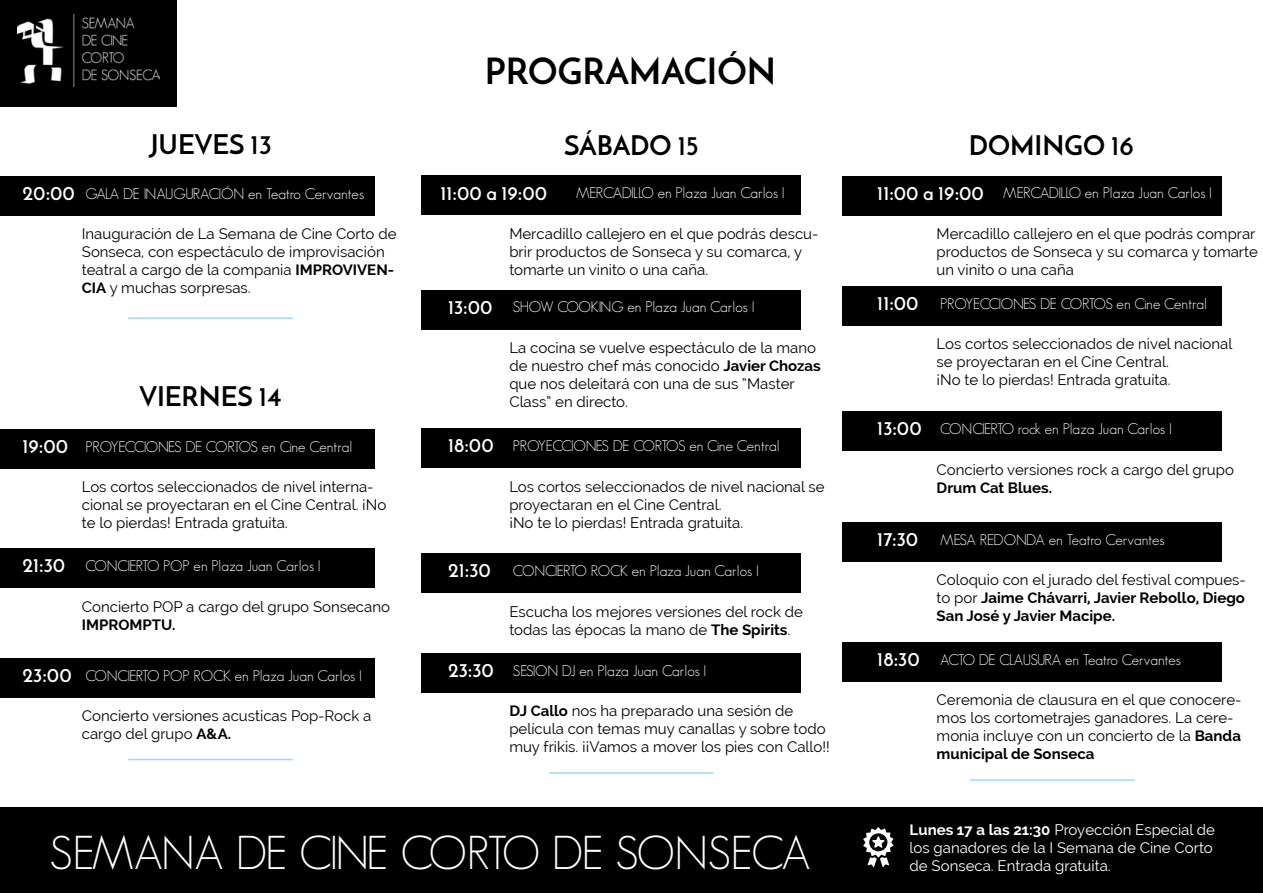
<style>
.page{position:relative;width:1263px;height:893px;background:#fff}
.page>*{position:absolute;margin:0;border:0;box-sizing:border-box;transform-origin:0 0}
.t1{font:300 46.5px "Geosans";letter-spacing:-.045em;color:#fff}
.t2{font:700 36px "Josefin Sans";color:#000}
.t3{font:700 27px "Josefin Sans";color:#000}
.t4{font:700 19.5px "Josefin Sans";color:#fff}
.t5{font:15px/18px "Raleway";color:#000}
.t6{font:300 15px "Geosans";color:#fff}
.t7{font:300 15px "Geosans";letter-spacing:-.03em;color:#fff}
.t8{font:700 15px/18px "Raleway";color:#000;text-align:justify}
.t9{font:15px/18px "Raleway";color:#fff}
.s1{font-weight:700}
.s2{font-weight:400}
</style>
<div class="page">
<div style="left:0;top:807px;width:1263px;height:86px;background:#000"></div>
<div style="left:0;top:0;width:176px;height:107px;background:#000"></div>
<img style="left:17px;top:15px;width:142px;height:71px">
<div style="left:0;top:176px;width:374px;height:40px;background:#000"></div>
<div style="left:0;top:429px;width:374px;height:40px;background:#000"></div>
<div style="left:421px;top:428px;width:380px;height:40px;background:#000"></div>
<div style="left:842px;top:286px;width:379px;height:40px;background:#000"></div>
<div style="left:0;top:548px;width:374px;height:40px;background:#000"></div>
<div style="left:421px;top:553px;width:380px;height:40px;background:#000"></div>
<div style="left:421px;top:653px;width:380px;height:40px;background:#000"></div>
<div style="left:421px;top:290px;width:380px;height:40px;background:#000"></div>
<div style="left:0;top:658px;width:374px;height:40px;background:#000"></div>
<div style="left:842px;top:411px;width:379px;height:40px;background:#000"></div>
<div style="left:842px;top:522px;width:379px;height:40px;background:#000"></div>
<div style="left:842px;top:642px;width:379px;height:40px;background:#000"></div>
<div style="left:421px;top:175px;width:380px;height:40px;background:#000"></div>
<div style="left:842px;top:176px;width:379px;height:39px;background:#000"></div>
<hr style="left:128px;top:317px;width:165px;height:2px;background:#9adbf9">
<hr style="left:128px;top:759px;width:165px;height:1px;background:#9adbf9">
<hr style="left:970px;top:779px;width:165px;height:2px;background:#9adbf9">
<hr style="left:549px;top:772px;width:165px;height:2px;background:#9adbf9">
<svg style="left:863px;top:827px;width:30px;height:40px"></svg>
<h2 class="t2" style="left:485px;top:49px;width:293px">PROGRAMACIÓN</h2>
<h3 class="t3" style="left:149px;top:128px;width:124px">JUEVES 13</h3>
<h3 class="t3" style="left:564px;top:129px;width:136px">SÁBADO 15</h3>
<h3 class="t3" style="left:969px;top:129px;width:167px">DOMINGO 16</h3>
<p class="t6" style="left:85px;top:185px;width:280px">GALA DE INAUGURACIÓN en Teatro Cervantes</p>
<h3 class="t4" style="left:440px;top:181px;width:108px">11:00 a 19:00</h3>
<h3 class="t4" style="left:877px;top:180px;width:108px">11:00 a 19:00</h3>
<h3 class="t4" style="left:23px;top:181px;width:54px">20:00</h3>
<p class="t6" style="left:576px;top:185px;width:210px">MERCADILLO en Plaza Juan Carlos I</p>
<p class="t6" style="left:1003px;top:185px;width:210px">MERCADILLO en Plaza Juan Carlos I</p>
<p class="t5" style="left:82px;top:225px;width:316px">Inauguración de La Semana de Cine Corto de Sonseca, con espectáculo de improvisación teatral a cargo de la compania <span class="s1">IMPROVIVEN-CIA</span> y muchas sorpresas.</p>
<h3 class="t3" style="left:139px;top:380px;width:144px">VIERNES 14</h3>
<h3 class="t4" style="left:448px;top:294px;width:46px">13:00</h3>
<p class="t5" style="left:509px;top:224px;width:311px">Mercadillo callejero en el que podrás descu&shy;brir productos de Sonseca y su comarca, y tomarte un vinito o una caña.</p>
<p class="t5" style="left:936px;top:224px;width:323px">Mercadillo callejero en el que podrás comprar productos de Sonseca y su comarca y tomarte un vinito o una caña</p>
<p class="t6" style="left:513px;top:299px;width:243px">SHOW COOKING en Plaza Juan Carlos I</p>
<p class="t5" style="left:509px;top:338px;width:313px">La cocina se vuelve espectáculo de la mano de nuestro chef más conocido <span class="s1">Javier Chozas </span>que nos deleitará con una de sus “Master Class” en directo.</p>
<h3 class="t4" style="left:877px;top:291px;width:43px">11:00</h3>
<h3 class="t4" style="left:877px;top:416px;width:46px">13:00</h3>
<p class="t7" style="left:940px;top:295px;width:268px">PROYECCIONES DE CORTOS en Cine Central</p>
<p class="t5" style="left:936px;top:335px;width:297px">Los cortos seleccionados de nivel nacional se proyectaran en el Cine Central.<br>¡No te lo pierdas! Entrada gratuita.</p>
<p class="t6" style="left:940px;top:421px;width:233px">CONCIERTO rock en Plaza Juan Carlos I</p>
<h3 class="t4" style="left:23px;top:434px;width:47px">19:00</h3>
<h3 class="t4" style="left:448px;top:433px;width:47px">18:00</h3>
<p class="t7" style="left:85px;top:439px;width:268px">PROYECCIONES DE CORTOS en Cine Central</p>
<p class="t7" style="left:513px;top:438px;width:268px">PROYECCIONES DE CORTOS en Cine Central</p>
<p class="t5" style="left:82px;top:478px;width:306px">Los cortos seleccionados de nivel interna&shy;cional se proyectaran en el Cine Central. ¡No te lo pierdas! Entrada gratuita.</p>
<p class="t5" style="left:509px;top:477px;width:317px">Los cortos seleccionados de nivel nacional se proyectaran en el Cine Central.<br>¡No te lo pierdas! Entrada gratuita.</p>
<h3 class="t4" style="left:23px;top:553px;width:44px">21:30</h3>
<h3 class="t4" style="left:448px;top:558px;width:44px">21:30</h3>
<p class="t6" style="left:85px;top:558px;width:237px">CONCIERTO POP en Plaza Juan Carlos I</p>
<p class="t6" style="left:513px;top:563px;width:247px">CONCIERTO ROCK en Plaza Juan Carlos I</p>
<p class="t5" style="left:82px;top:597px;width:310px">Concierto POP a cargo del grupo Sonsecano</p>
<p class="t8" style="left:82px;top:615px;width:95px">IMPROMPTU.</p>
<h3 class="t4" style="left:23px;top:663px;width:51px">23:00</h3>
<p class="t6" style="left:85px;top:668px;width:278px">CONCIERTO POP ROCK en Plaza Juan Carlos I</p>
<p class="t5" style="left:82px;top:707px;width:291px">Concierto versiones acusticas Pop-Rock a cargo del grupo <span class="s1">A&amp;A.</span></p>
<h3 class="t4" style="left:448px;top:658px;width:47px">23:30</h3>
<p class="t5" style="left:509px;top:602px;width:295px">Escucha los mejores versiones del rock de todas las épocas la mano de <span class="s1">The Spirits</span>.</p>
<p class="t6" style="left:513px;top:663px;width:195px">SESION DJ en Plaza Juan Carlos I</p>
<p class="t5" style="left:509px;top:702px;width:322px"><span class="s1">DJ Callo</span> nos ha preparado una sesión de película con temas muy canallas y sobre todo muy frikis. ¡¡Vamos a mover los pies con Callo!!</p>
<h1 class="t1" style="left:50px;top:827px;width:763px">SEMANA DE CINE CORTO DE SONSECA</h1>
<h3 class="t4" style="left:877px;top:527px;width:43px">17:30</h3>
<h3 class="t4" style="left:877px;top:647px;width:44px">18:30</h3>
<p class="t5" style="left:936px;top:460px;width:299px">Concierto versiones rock a cargo del grupo</p>
<p class="t8" style="left:936px;top:478px;width:117px">Drum Cat Blues.</p>
<p class="t6" style="left:940px;top:531px;width:226px">MESA REDONDA en Teatro Cervantes</p>
<p class="t8" style="left:936px;top:571px;width:311px"><span class="s2">Coloquio con el jurado del festival compues&shy;to por</span> Jaime Chávarri, Javier Rebollo, Diego San José y Javier Macipe.</p>
<p class="t7" style="left:940px;top:651px;width:242px">ACTO DE CLAUSURA en Teatro Cervantes</p>
<p class="t5" style="left:936px;top:691px;width:307px">Ceremonia de clausura en el que conocere&shy;mos los cortometrajes ganadores. La cere&shy;monia incluye con un concierto de la <span class="s1">Banda municipal de Sonseca</span></p>
<p class="t9" style="left:909px;top:821px;width:307px"><span class="s1">Lunes 17 a las 21:30</span> Proyección Especial de los ganadores de la I Semana de Cine Corto de Sonseca. Entrada gratuita.</p>
</div>
